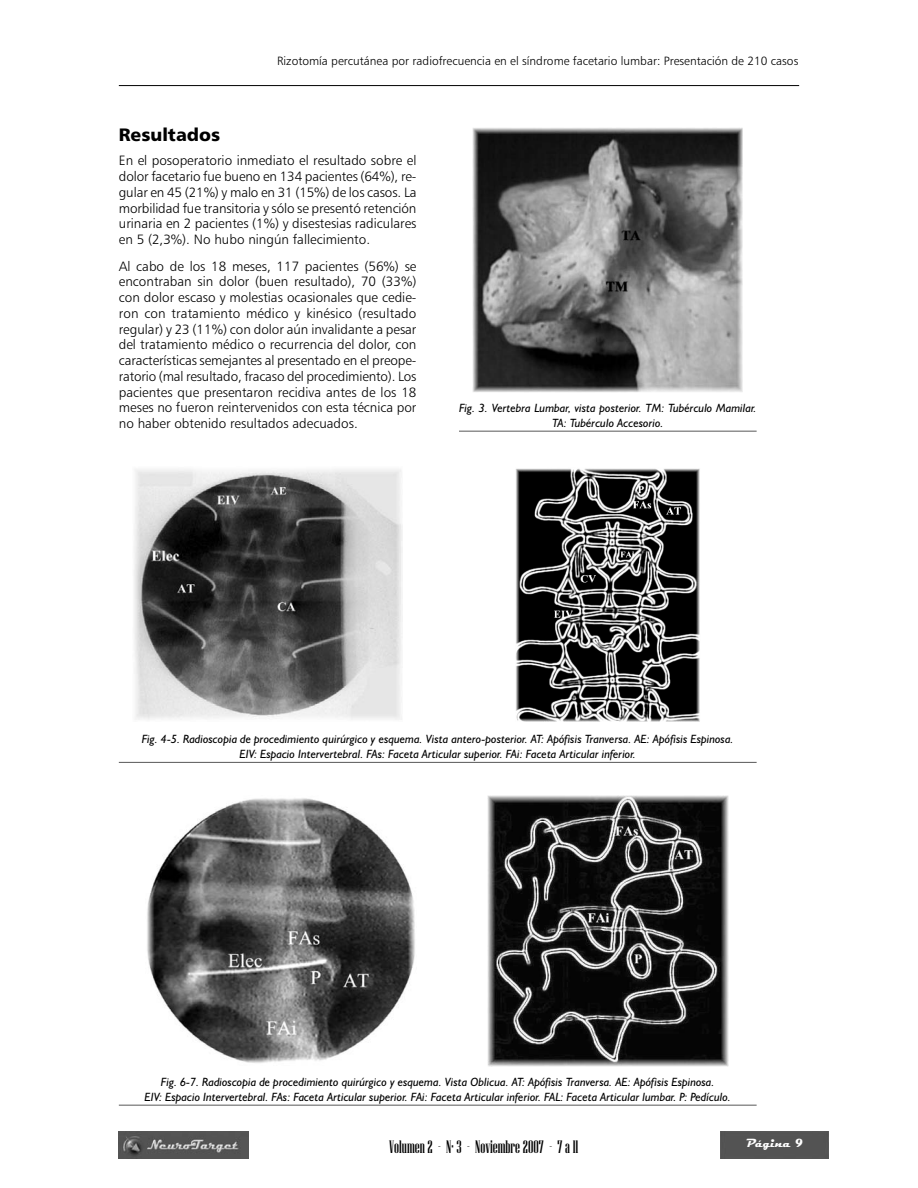
<style>
.page{position:relative;width:918px;height:1188px;background:#fff}
.page>*{position:absolute;margin:0;border:0;box-sizing:border-box;transform-origin:0 0}
.t1{font:18px "Niagara Solid";color:#000}
.t2{font:18px "Humanist 777 BT Black B";color:#000}
.t3{font:13.5px/15.8px "Humanist 777 BT Light B";color:#000;text-align:justify}
.t4{font:italic 12px/15px "Humanist 521 BT";color:#000;text-align:center}
.t5{font:12px "Humanist 777 BT Light B";color:#000}
.t6{font:700 12px "Magneto";color:#fff}
</style>
<div class="page">
<hr style="left:119px;top:85px;width:680px;height:1px;background:#000">
<img style="left:119px;top:1131px;width:130px;height:28px">
<div style="left:720px;top:1131px;width:109px;height:28px;background:#535353"></div>
<img style="left:472px;top:128px;width:271px;height:264px">
<hr style="left:459px;top:431px;width:298px;height:1px;background:#585858">
<img style="left:134px;top:469px;width:268px;height:251px">
<hr style="left:119px;top:762px;width:638px;height:1px;background:#585858">
<img style="left:516px;top:468px;width:184px;height:254px">
<img style="left:147px;top:798px;width:268px;height:265px">
<hr style="left:119px;top:1105px;width:638px;height:1px;background:#585858">
<img style="left:487px;top:795px;width:241px;height:271px">
<p class="t5" style="left:277px;top:56px;width:523px">Rizotomía percutánea por radiofrecuencia en el síndrome facetario lumbar: Presentación de 210 casos</p>
<h1 class="t2" style="left:119px;top:128px;width:103px">Resultados</h1>
<p class="t3" style="left:119px;top:154px;width:299px">En el posoperatorio inmediato el resultado sobre el dolor facetario fue bueno en 134 pacientes (64%), re&shy;gular en 45 (21%) y malo en 31 (15%) de los casos. La morbilidad fue transitoria y sólo se presentó retención urinaria en 2 pacientes (1%) y disestesias radiculares en 5 (2,3%). No hubo ningún fallecimiento.</p>
<p class="t3" style="left:119px;top:259px;width:299px">Al cabo de los 18 meses, 117 pacientes (56%) se encontraban sin dolor (buen resultado), 70 (33%) con dolor escaso y molestias ocasionales que cedie&shy;ron con tratamiento médico y kinésico (resultado regular) y 23 (11%) con dolor aún invalidante a pesar del tratamiento médico o recurrencia del dolor, con características semejantes al presentado en el preope&shy;ratorio (mal resultado, fracaso del procedimiento). Los pacientes que presentaron recidiva antes de los 18 meses no fueron reintervenidos con esta técnica por no haber obtenido resultados adecuados.</p>
<p class="t4" style="left:459px;top:401px;width:299px">Fig. 3. Vertebra Lumbar, vista posterior. TM: Tubérculo Mamilar.<br>TA: Tubérculo Accesorio.</p>
<p class="t4" style="left:142px;top:733px;width:593px">Fig. 4-5. Radioscopia de procedimiento quirúrgico y esquema. Vista antero-posterior. AT: Apófisis Tranversa. AE: Apófisis Espinosa.<br>EIV: Espacio Intervertebral. FAs: Faceta Articular superior. FAi: Faceta Articular inferior.</p>
<p class="t4" style="left:145px;top:1075px;width:588px">Fig. 6-7. Radioscopia de procedimiento quirúrgico y esquema. Vista Oblicua. AT: Apófisis Tranversa. AE: Apófisis Espinosa.<br>EIV: Espacio Intervertebral. FAs: Faceta Articular superior. FAi: Faceta Articular inferior. FAL: Faceta Articular lumbar. P: Pedículo.</p>
<h1 class="t1" style="left:389px;top:1140px;width:191px">Volumen 2 - N· 3 - Noviembre 2007 - 7 a 11</h1>
<p class="t6" style="left:746px;top:1136px;width:59px">Página 9</p>
</div>
